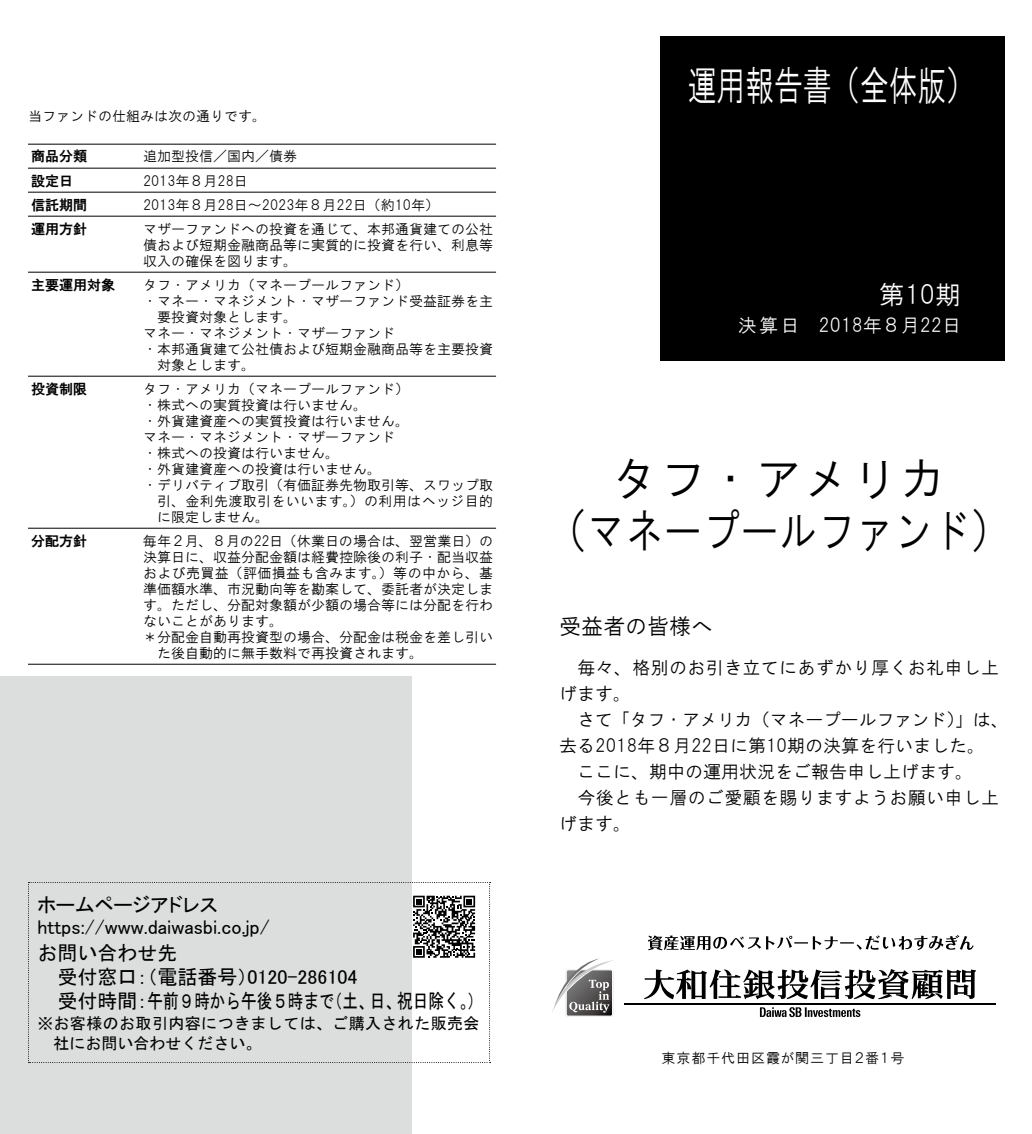
<style>
.page{position:relative;width:1032px;height:1134px;background:#fff}
.page>*{position:absolute;margin:0;border:0;box-sizing:border-box;transform-origin:0 0}
.t1{font:48px/52px "HGS Gothic M";color:#000;text-align:center}
.t2{font:41px "HGS Gothic M";color:#fff;scale:.7 1}
.t3{font:26px "HGS Gothic M";color:#fff}
.t4{font:22px "HGS Gothic M";color:#000}
.t5{font:20px/24px "MS Gothic";color:#000}
.t6{font:20px/22px "MS P Gothic";color:#000}
.t7{font:19px "HGS Gothic M";color:#fff}
.t8{font:18px/26px "HGS Gothic M";color:#000}
.t9{font:16px/20px "MS Gothic";letter-spacing:.025em;color:#000}
.t10{font:14px/16px "HGS Gothic M";color:#000;text-align:justify}
.t11{font:14px "HGS Gothic M";letter-spacing:.025em;color:#000}
.t12{font:14px "HGS Gothic E";color:#000}
.t13{font:14px "HGP Gothic M";letter-spacing:.07em;color:#000}
.s1{font-family:"MS P Gothic"}
</style>
<div class="page">
<div style="left:0;top:676px;width:412px;height:458px;background:#dcdddd"></div>
<div style="left:660px;top:36px;width:344px;height:324px;background:#000"></div>
<hr style="left:28px;top:192px;width:468px;height:1px;background:#000">
<hr style="left:28px;top:216px;width:468px;height:1px;background:#000">
<hr style="left:28px;top:272px;width:468px;height:1px;background:#000">
<hr style="left:28px;top:376px;width:468px;height:1px;background:#000">
<hr style="left:28px;top:528px;width:468px;height:1px;background:#000">
<hr style="left:28px;top:664px;width:468px;height:1px;background:#000">
<hr style="left:28px;top:144px;width:468px;height:1px;background:#000">
<hr style="left:28px;top:168px;width:468px;height:1px;background:#000">
<svg style="left:648px;top:935px;width:325px;height:15px"></svg>
<svg style="left:552px;top:958px;width:62px;height:59px"></svg>
<hr style="left:624px;top:1003px;width:372px;height:2px;background:#000">
<svg style="left:644px;top:969px;width:332px;height:30px"></svg>
<svg style="left:760px;top:1007px;width:100px;height:10px"></svg>
<svg style="left:28px;top:882px;width:463px;height:181px"></svg>
<p class="t10" style="left:28px;top:108px;width:239px">当ファンドの仕組みは次の通りです。</p>
<p class="t12" style="left:31px;top:149px;width:57px">商品分類</p>
<p class="t10" style="left:143px;top:148px;width:155px">追加型投信／国内／債券</p>
<p class="t12" style="left:31px;top:173px;width:43px">設定日</p>
<p class="t10" style="left:143px;top:172px;width:106px">2013年８月28日</p>
<p class="t12" style="left:31px;top:197px;width:57px">信託期間</p>
<p class="t10" style="left:143px;top:196px;width:298px">2013年８月28日～2023年８月22日（約10年）</p>
<p class="t12" style="left:31px;top:221px;width:57px">運用方針</p>
<p class="t10" style="left:143px;top:220px;width:351px">マザーファンドへの投資を通じて、本邦通貨建ての公社債および短期金融商品等に実質的に投資を行い、利息等収入の確保を図ります。</p>
<p class="t12" style="left:31px;top:277px;width:85px">主要運用対象</p>
<p class="t10" style="left:143px;top:276px;width:267px">タフ・アメリカ（マネープールファンド）</p>
<p class="t10" style="left:143px;top:292px;width:351px">・ マネー・マネジメント・マザーファンド受益証券を主</p>
<p class="t10" style="left:157px;top:308px;width:141px">要投資対象とします。</p>
<p class="t10" style="left:143px;top:324px;width:253px">マネー・マネジメント・マザーファンド</p>
<p class="t10" style="left:143px;top:340px;width:351px">・ 本邦通貨建て公社債および短期金融商品等を主要投資</p>
<p class="t10" style="left:157px;top:356px;width:99px">対象とします。</p>
<p class="t12" style="left:31px;top:381px;width:57px">投資制限</p>
<p class="t10" style="left:143px;top:380px;width:267px">タフ・アメリカ（マネープールファンド）</p>
<p class="t10" style="left:143px;top:396px;width:225px">・ 株式への実質投資は行いません。</p>
<p class="t10" style="left:143px;top:412px;width:267px">・ 外貨建資産への実質投資は行いません。</p>
<p class="t10" style="left:143px;top:428px;width:253px">マネー・マネジメント・マザーファンド</p>
<p class="t10" style="left:143px;top:444px;width:197px">・株式への投資は行いません。</p>
<p class="t10" style="left:143px;top:460px;width:239px">・ 外貨建資産への投資は行いません。</p>
<p class="t10" style="left:143px;top:476px;width:351px">・ デリバティブ取引（有価証券先物取引等、スワップ取</p>
<p class="t11" style="left:157px;top:493px;width:337px">引、金利先渡取引をいいます。）の利用はヘッジ目的</p>
<p class="t10" style="left:157px;top:508px;width:113px">に限定しません。</p>
<p class="t12" style="left:31px;top:533px;width:57px">分配方針</p>
<p class="t10" style="left:143px;top:532px;width:352px">毎年２月、８月の22日（休業日の場合は、翌営業日）の</p>
<p class="t10" style="left:143px;top:548px;width:351px">決算日に、収益分配金額は経費控除後の利子・配当収益</p>
<p class="t11" style="left:143px;top:565px;width:351px">および売買益（評価損益も含みます。）等の中から、基</p>
<p class="t10" style="left:143px;top:580px;width:351px">準価額水準、市況動向等を勘案して、委託者が決定しま</p>
<p class="t10" style="left:143px;top:596px;width:351px">す。ただし、分配対象額が少額の場合等には分配を行わ</p>
<p class="t10" style="left:143px;top:612px;width:141px">ないことがあります。</p>
<p class="t10" style="left:143px;top:628px;width:351px">＊ 分配金自動再投資型の場合、分配金は税金を差し引い</p>
<p class="t10" style="left:157px;top:644px;width:267px">た後自動的に無手数料で再投資されます。</p>
<h3 class="t6" style="left:38px;top:894px;width:234px">ホームページアドレスhttps://www.daiwasbi.co.jp/</h3>
<h3 class="t5" style="left:38px;top:941px;width:447px">お問い合わせ先<br>　受付窓口：（電話番号）<span class="s1">0120-286104<br></span>　受付時間：午前９時から午後５時まで（土、日、祝日除く。）</h3>
<p class="t9" style="left:54px;top:1013px;width:427px;text-indent:-16px">※ お客様のお取引内容につきましては、ご購入された販売会社にお問い合わせください。</p>
<h2 class="t2" style="left:688px;top:65px;width:412px">運用報告書（全体版）</h2>
<h3 class="t3" style="left:879px;top:282px;width:84px">第10期</h3>
<h3 class="t7" style="left:738px;top:316px;width:225px">決 算 日　2018年８月22日</h3>
<h1 class="t1" style="left:548px;top:453px;width:462px">タフ・アメリカ<br>（マネープールファンド）</h1>
<h3 class="t4" style="left:559px;top:615px;width:155px">受益者の皆様へ</h3>
<p class="t8" style="left:559px;top:655px;width:451px">　毎々、格別のお引き立てにあずかり厚くお礼申し上げます。<br>　さて「タフ・アメリカ（マネープールファンド）」は、去る2018年８月22日に第10期の決算を行いました。<br>　ここに、期中の運用状況をご報告申し上げます。<br>　今後とも一層のご愛顧を賜りますようお願い申し上げます。</p>
<p class="t13" style="left:661px;top:1051px;width:244px">東京都千代田区霞が関三丁目２番１号</p>
</div>
